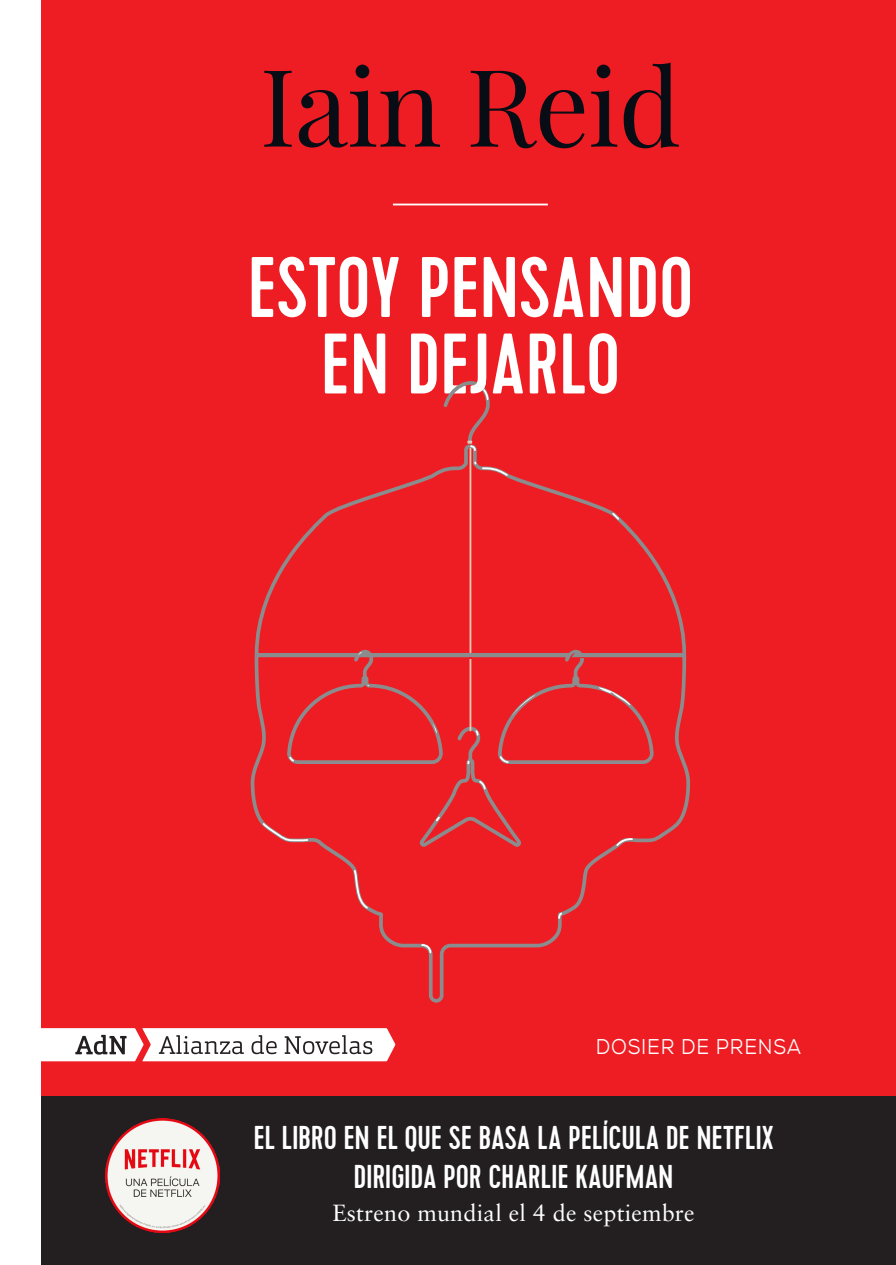
<style>
.page{position:relative;width:896px;height:1265px;background:#fff}
.page>*{position:absolute;margin:0;border:0;box-sizing:border-box;transform-origin:0 0}
.t1{font:107.4px "Playfair Display";letter-spacing:-.01em;color:#080c15}
.t2{font:500 85.5px "Cervo";color:#fff}
.Txt_4a{font:500 33px/39px "Cervo";letter-spacing:-.005em;color:#fff;text-align:center}
.pregunta{font:23.4px "Sabon LT Std";letter-spacing:.01em;color:#fff}
.t3{font:21.3px "Nexa";letter-spacing:.04em;color:#fff;scale:.91 1}
</style>
<div class="page">
<div style="left:42px;top:0;width:853px;height:1265px;background:#ee1d23"></div>
<svg style="left:41px;top:1028px;width:354px;height:33px;background:#e3dbdc"></svg>
<hr style="left:393px;top:204px;width:155px;height:1px;background:#fff">
<svg style="left:254px;top:532px;width:432px;height:119px"></svg>
<svg style="left:250px;top:651px;width:440px;height:352px"></svg>
<svg style="left:261px;top:474px;width:373px;height:480px"></svg>
<svg style="left:419px;top:723px;width:106px;height:127px"></svg>
<svg style="left:358px;top:652px;width:4px;height:3px"></svg>
<svg style="left:596px;top:686px;width:35px;height:21px"></svg>
<svg style="left:570px;top:653px;width:14px;height:5px"></svg>
<svg style="left:512px;top:694px;width:23px;height:21px"></svg>
<svg style="left:431px;top:380px;width:189px;height:141px"></svg>
<svg style="left:354px;top:704px;width:15px;height:6px"></svg>
<div style="left:42px;top:1096px;width:853px;height:169px;background:#231f20"></div>
<img style="left:105px;top:1118px;width:114px;height:114px">
<p class="t1" style="left:260px;top:39px;width:422px">Iain Reid</p>
<p class="t2" style="left:247px;top:237px;width:447px">ESTOY PENSANDO</p>
<p class="t2" style="left:320px;top:314px;width:301px">EN DEJARLO</p>
<p class="t3" style="left:595px;top:1033px;width:227px">DOSIER DE PRENSA</p>
<p class="Txt_4a" style="left:253px;top:1119px;width:521px">EL LIBRO EN EL QUE SE BASA LA PELÍCULA DE NETFLIX<br>DIRIGIDA POR CHARLIE KAUFMAN</p>
<p class="pregunta" style="left:332px;top:1198px;width:364px">Estreno mundial el 4 de septiembre</p>
</div>
